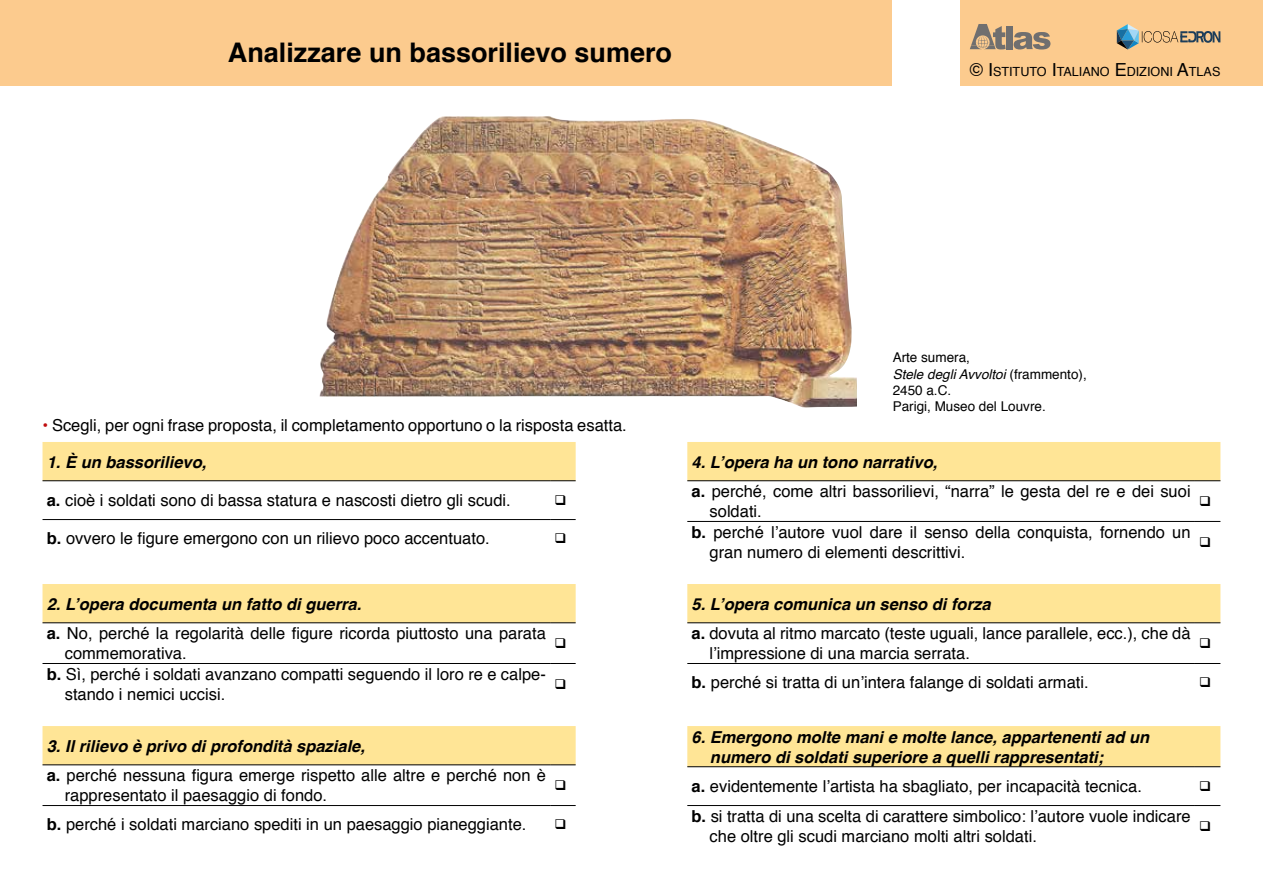
<style>
.page{position:relative;width:1263px;height:893px;background:#fff}
.page>*{position:absolute;margin:0;border:0;box-sizing:border-box;transform-origin:0 0}
.t1{font:700 27px "Helvetica";color:#000}
.t2{font:16.5px/29.8px "Helvetica";color:#000}
.t3{font:italic 700 16.5px/19.8px "Helvetica";color:#000}
.t4{font:13.5px/16.2px "Helvetica";color:#000}
.t5{font:12.6px "Helvetica";color:#000}
.s1{font-size:18px}
.s2{font-weight:700;color:#c00d0e}
.s3{font-weight:700}
.s4{font-weight:700;font-style:italic}
.s5{font-style:italic}
</style>
<div class="page">
<div style="left:960px;top:0;width:303px;height:86px;background:#fccb8e"></div>
<div style="left:1006px;top:26px;width:7px;height:23px;background:#706f6f"></div>
<svg style="left:1014px;top:32px;width:36px;height:18px"></svg>
<svg style="left:970px;top:24px;width:35px;height:25px"></svg>
<svg style="left:1117px;top:24px;width:103px;height:26px"></svg>
<div style="left:0;top:0;width:891px;height:86px;background:#fccb8e"></div>
<img style="left:319px;top:116px;width:538px;height:292px">
<div style="left:43px;top:726px;width:533px;height:40px;background:#ffe596"></div>
<hr style="left:43px;top:805px;width:507px;height:1px;background:#000">
<svg style="left:550px;top:805px;width:26px;height:1px"></svg>
<div style="left:687px;top:726px;width:533px;height:41px;background:#ffe596"></div>
<hr style="left:687px;top:805px;width:508px;height:1px;background:#000">
<svg style="left:1195px;top:805px;width:25px;height:1px"></svg>
<div style="left:43px;top:584px;width:533px;height:39px;background:#ffe596"></div>
<hr style="left:43px;top:663px;width:507px;height:1px;background:#000">
<svg style="left:550px;top:663px;width:26px;height:1px"></svg>
<div style="left:687px;top:584px;width:533px;height:39px;background:#ffe596"></div>
<hr style="left:687px;top:663px;width:508px;height:1px;background:#000">
<svg style="left:1195px;top:663px;width:25px;height:1px"></svg>
<div style="left:43px;top:442px;width:533px;height:39px;background:#ffe596"></div>
<hr style="left:43px;top:519px;width:507px;height:1px;background:#000">
<svg style="left:550px;top:519px;width:26px;height:1px"></svg>
<div style="left:687px;top:442px;width:533px;height:39px;background:#ffe596"></div>
<hr style="left:687px;top:521px;width:508px;height:1px;background:#000">
<svg style="left:1195px;top:521px;width:25px;height:1px"></svg>
<h1 class="t1" style="left:228px;top:31px;width:446px">Analizzare un bassorilievo sumero</h1>
<p class="t5" style="left:970px;top:61px;width:252px"><span class="s1">© I</span>STITUTO <span class="s1">I</span>TALIANO <span class="s1">E</span>DIZIONI <span class="s1">A</span>TLAS</p>
<p class="t2" style="left:43px;top:410px;width:586px"><span class="s2">•</span> Scegli, per ogni frase proposta, il completamento opportuno o la risposta esatta.</p>
<p class="t3" style="left:47px;top:452px;width:161px">1. È un bassorilievo,</p>
<p class="t2" style="left:47px;top:486px;width:466px"><span class="s3">a.</span> cioè i soldati sono di bassa statura e nascosti dietro gli scudi.</p>
<p class="t2" style="left:47px;top:523px;width:444px"><span class="s3">b.</span> ovvero le figure emergono con un rilievo poco accentuato.</p>
<p class="t2" style="left:47px;top:589px;width:501px"><span class="s4">2. L’opera documenta un fatto di guerra.<br></span><span class="s3">a.</span> No, perché la regolarità delle figure ricorda piuttosto una parata</p>
<p class="t2" style="left:65px;top:639px;width:123px">commemorativa.</p>
<p class="t2" style="left:65px;top:665px;width:483px;line-height:19.8px;text-indent:-18px"><span class="s3">b.</span> Sì, perché i soldati avanzano compatti seguendo il loro re e calpe&shy;stando i nemici uccisi.</p>
<p class="t2" style="left:47px;top:731px;width:501px"><span class="s4">3. Il rilievo è privo di profondità spaziale,<br></span><span class="s3">a.</span> perché nessuna figura emerge rispetto alle altre e perché non è</p>
<p class="t2" style="left:65px;top:781px;width:264px">rappresentato il paesaggio di fondo.</p>
<p class="t2" style="left:47px;top:809px;width:481px"><span class="s3">b.</span> perché i soldati marciano spediti in un paesaggio pianeggiante.</p>
<p class="t4" style="left:893px;top:350px;width:196px">Arte sumera,<br><span class="s5">Stele degli Avvoltoi</span> (frammento),<br>2450 a.C.<br>Parigi, Museo del Louvre.</p>
<p class="t2" style="left:691px;top:447px;width:501px"><span class="s4">4. L’opera ha un tono narrativo,<br></span><span class="s3">a.</span> perché, come altri bassorilievi, “narra” le gesta del re e dei suoi</p>
<p class="t2" style="left:709px;top:497px;width:54px">soldati.</p>
<p class="t2" style="left:709px;top:523px;width:483px;line-height:19.8px;text-indent:-18px"><span class="s3">b.</span> perché l’autore vuol dare il senso della conquista, fornendo un gran numero di elementi descrittivi.</p>
<p class="t2" style="left:691px;top:589px;width:501px"><span class="s4">5. L’opera comunica un senso di forza<br></span><span class="s3">a.</span> dovuta al ritmo marcato (teste uguali, lance parallele, ecc.), che dà</p>
<p class="t2" style="left:709px;top:639px;width:262px">l’impressione di una marcia serrata.</p>
<p class="t2" style="left:691px;top:667px;width:399px"><span class="s3">b.</span> perché si tratta di un’intera falange di soldati armati.</p>
<p class="t3" style="left:710px;top:727px;width:441px;text-indent:-18px">6. Emergono molte mani e molte lance, appartenenti ad un numero di soldati superiore a quelli rappresentati;</p>
<p class="t2" style="left:691px;top:772px;width:452px"><span class="s3">a.</span> evidentemente l’artista ha sbagliato, per incapacità tecnica.</p>
<p class="t2" style="left:709px;top:807px;width:483px;line-height:19.8px;text-indent:-18px"><span class="s3">b.</span> si tratta di una scelta di carattere simbolico: l’autore vuole indicare che oltre gli scudi marciano molti altri soldati.</p>
</div>
